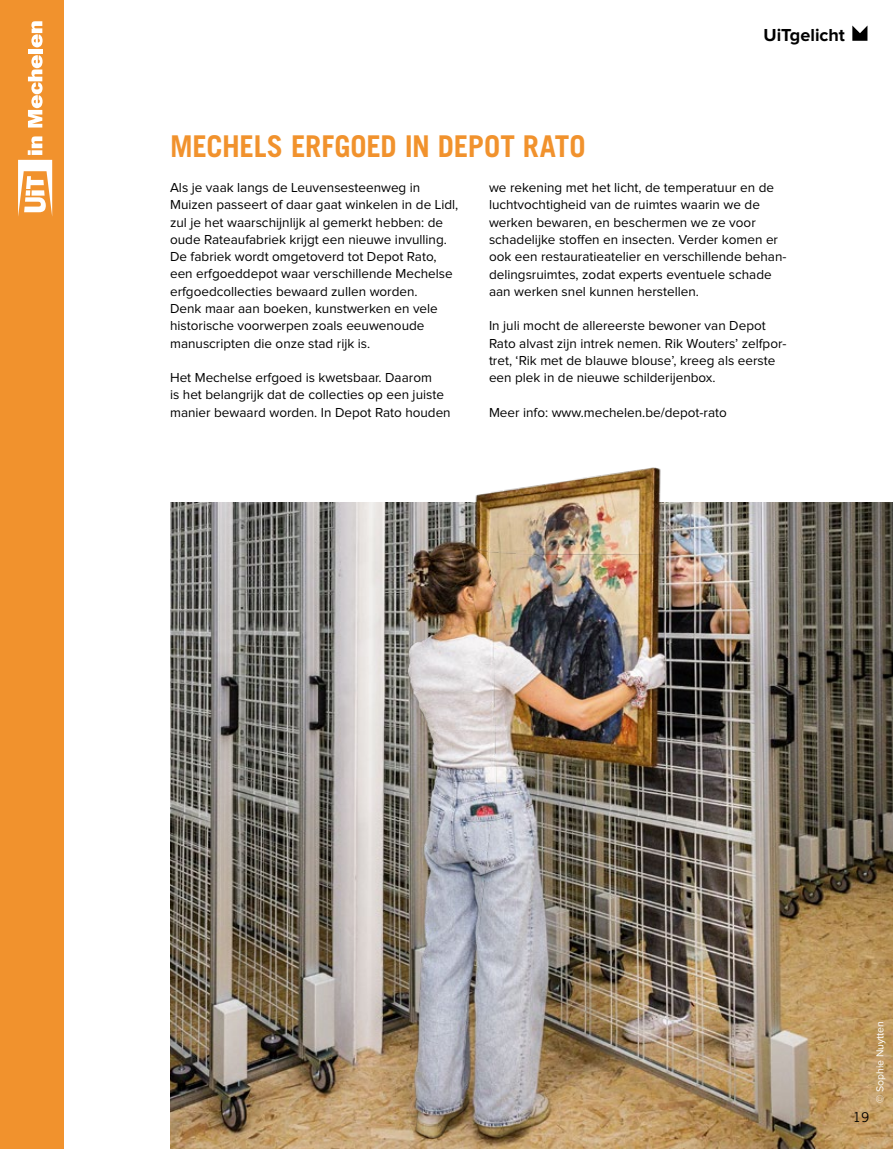
<style>
.page{position:relative;width:893px;height:1149px;background:#fff}
.page>*{position:absolute;margin:0;border:0;box-sizing:border-box;transform-origin:0 0}
.t1{font:700 30px "Trade Gothic LT Std";letter-spacing:-.01em;color:#f1922d}
.t2{font:700 18px "Proxima Nova";color:#000}
.t3{font:13.5px/17.2px "Proxima Nova";color:#000}
.t4{font:13.5px "Trade Gothic LT Std";color:#000}
.t5{font:10.5px "Proxima Nova";color:#fff}
</style>
<div class="page">
<img style="left:170px;top:502px;width:149px;height:646px">
<img style="left:319px;top:467px;width:574px;height:681px">
<div style="left:0;top:0;width:64px;height:1148px;background:#f1922d"></div>
<svg style="left:28px;top:55px;width:15px;height:72px"></svg>
<div style="left:28px;top:49px;width:14px;height:5px;background:#fff"></div>
<svg style="left:31px;top:21px;width:12px;height:26px"></svg>
<svg style="left:18px;top:136px;width:34px;height:80px"></svg>
<svg style="left:852px;top:26px;width:15px;height:15px"></svg>
<h2 class="t2" style="left:763px;top:24px;width:83px">UiTgelicht</h2>
<h1 class="t1" style="left:170px;top:128px;width:417px">MECHELS ERFGOED IN DEPOT RATO</h1>
<p class="t3" style="left:170px;top:179px;width:290px">Als je vaak langs de Leuvensesteenweg in Muizen passeert of daar gaat winkelen in de Lidl, zul je het waarschijnlijk al gemerkt hebben: de oude Rateaufabriek krijgt een nieuwe invulling.<br>De fabriek wordt omgetoverd tot Depot Rato, een erfgoeddepot waar verschillende Mechelse erfgoedcollecties bewaard zullen worden.<br>Denk maar aan boeken, kunstwerken en vele historische voorwerpen zoals eeuwenoude manuscripten die onze stad rijk is.</p>
<p class="t3" style="left:170px;top:369px;width:282px">Het Mechelse erfgoed is kwetsbaar. Daarom<br>is het belangrijk dat de collecties op een juiste manier bewaard worden. In Depot Rato houden</p>
<p class="t3" style="left:489px;top:179px;width:299px">we rekening met het licht, de temperatuur en de luchtvochtigheid van de ruimtes waarin we de werken bewaren, en beschermen we ze voor schadelijke stoffen en insecten. Verder komen er ook een restauratieatelier en verschillende behan&shy;delingsruimtes, zodat experts eventuele schade aan werken snel kunnen herstellen.</p>
<p class="t3" style="left:489px;top:317px;width:299px">In juli mocht de allereerste bewoner van Depot Rato alvast zijn intrek nemen. Rik Wouters’ zelfpor&shy;tret, ‘Rik met de blauwe blouse’, kreeg als eerste een plek in de nieuwe schilderijenbox.</p>
<p class="t3" style="left:489px;top:404px;width:239px">Meer info: www.mechelen.be/depot-rato</p>
<p class="t5" style="left:874px;top:1102px;width:84px;rotate:-90deg">© Sophie Nuytten</p>
<p class="t4" style="left:853px;top:1108px;width:18px">19</p>
</div>
